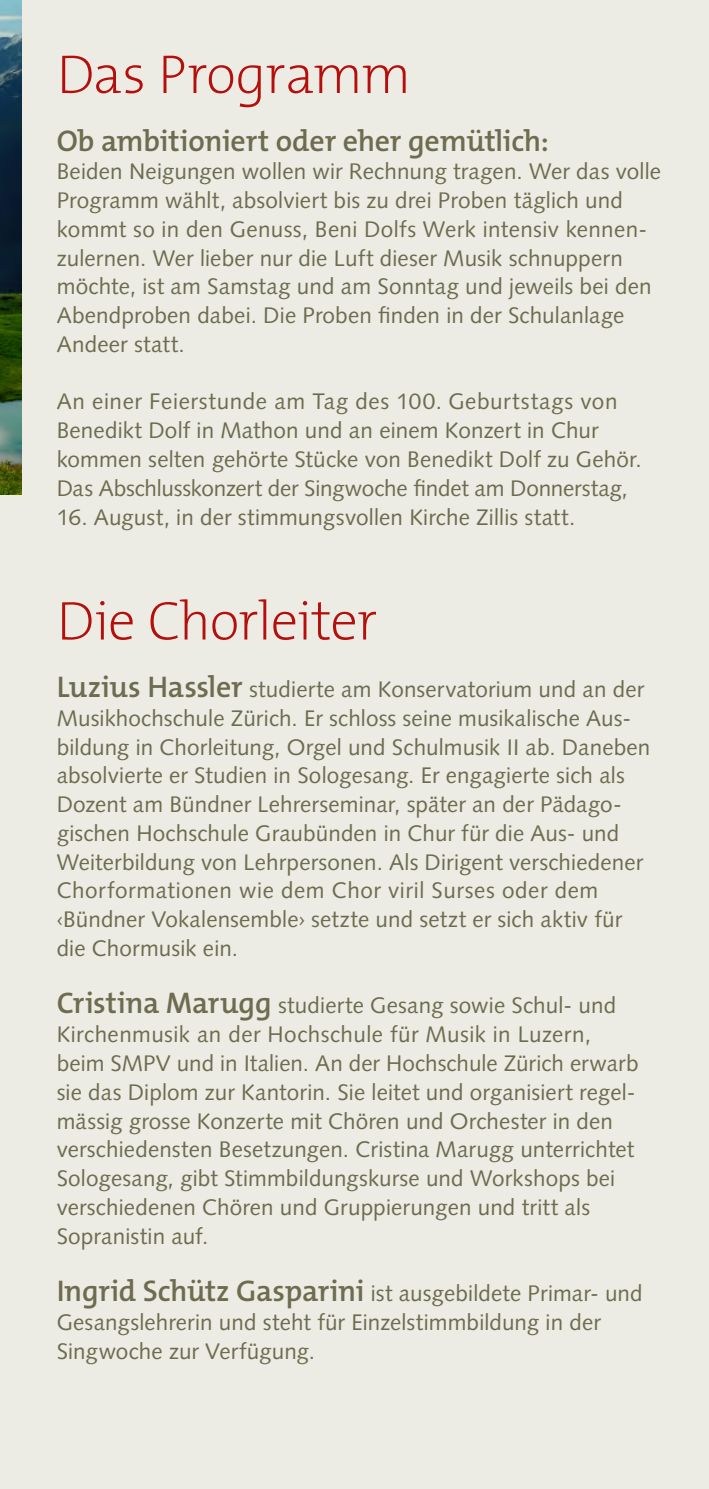
<style>
.page{position:relative;width:709px;height:1489px;background:#fff}
.page>*{position:absolute;margin:0;border:0;box-sizing:border-box;transform-origin:0 0}
.t1{font:200 55px "The Mix B2";letter-spacing:-.025em;color:#b40f0b}
.t2{font:600 30px "The Mix B6";letter-spacing:-.01em;color:#6e6c4f}
.t3{font:22.5px/28.8px "Syntax";letter-spacing:.005em;color:#6e6c4f}
.s1{font-family:"The Mix B6";font-weight:600;font-size:30px}
</style>
<div class="page">
<div style="left:0;top:0;width:709px;height:1488px;background:#e8e7de"></div>
<img style="left:0;top:0;width:21px;height:494px">
<h1 class="t1" style="left:57px;top:46px;width:356px">Das Programm</h1>
<h2 class="t2" style="left:57px;top:125px;width:493px">Ob ambitioniert oder eher gemütlich:</h2>
<p class="t3" style="left:57px;top:157px;width:606px">Beiden Neigungen wollen wir Rechnung tragen. Wer das volle Programm wählt, absolviert bis zu drei Proben täglich und kommt so in den Genuss, Beni Dolfs Werk intensiv kennen&shy;zulernen. Wer lieber nur die Luft dieser Musik schnuppern möchte, ist am Samstag und am Sonntag und jeweils bei den Abendproben dabei. Die Proben finden in der Schulanlage Andeer statt.</p>
<p class="t3" style="left:57px;top:387px;width:586px">An einer Feierstunde am Tag des 100. Geburtstags von Benedikt Dolf in Mathon und an einem Konzert in Chur kommen selten gehörte Stücke von Benedikt Dolf zu Gehör.<br>Das Abschlusskonzert der Singwoche findet am Donnerstag,</p>
<p class="t3" style="left:57px;top:502px;width:520px">16. August, in der stimmungsvollen Kirche Zillis statt.</p>
<h1 class="t1" style="left:57px;top:592px;width:322px">Die Chorleiter</h1>
<p class="t3" style="left:57px;top:675px;width:595px"><span class="s1">Luzius Hassler</span> studierte am Konservatorium und an der Musikhochschule Zürich. Er schloss seine musikalische Aus&shy;bildung in Chorleitung, Orgel und Schulmusik II ab. Daneben absolvierte er Studien in Sologesang. Er engagierte sich als Dozent am Bündner Lehrerseminar, später an der Pädago&shy;gischen Hochschule Graubünden in Chur für die Aus- und Weiterbildung von Lehrpersonen. Als Dirigent verschiedener Chorformationen wie dem Chor viril Surses oder dem ‹Bündner Vokalensemble› setzte und setzt er sich aktiv für die Chormusik ein.</p>
<p class="t3" style="left:57px;top:991px;width:583px"><span class="s1">Cristina Marugg</span> studierte Gesang sowie Schul- und Kirchenmusik an der Hochschule für Musik in Luzern, beim SMPV und in Italien. An der Hochschule Zürich erwarb sie das Diplom zur Kantorin. Sie leitet und organisiert regel&shy;mässig grosse Konzerte mit Chören und Orchester in den verschiedensten Besetzungen. Cristina Marugg unterrichtet Sologesang, gibt Stimmbildungskurse und Workshops bei verschiedenen Chören und Gruppierungen und tritt als Sopranistin auf.</p>
<p class="t3" style="left:57px;top:1278px;width:587px"><span class="s1">Ingrid Schütz Gasparini</span> ist ausgebildete Primar- und<br>Gesangslehrerin und steht für Einzelstimmbildung in der<br>Singwoche zur Verfügung.</p>
</div>
